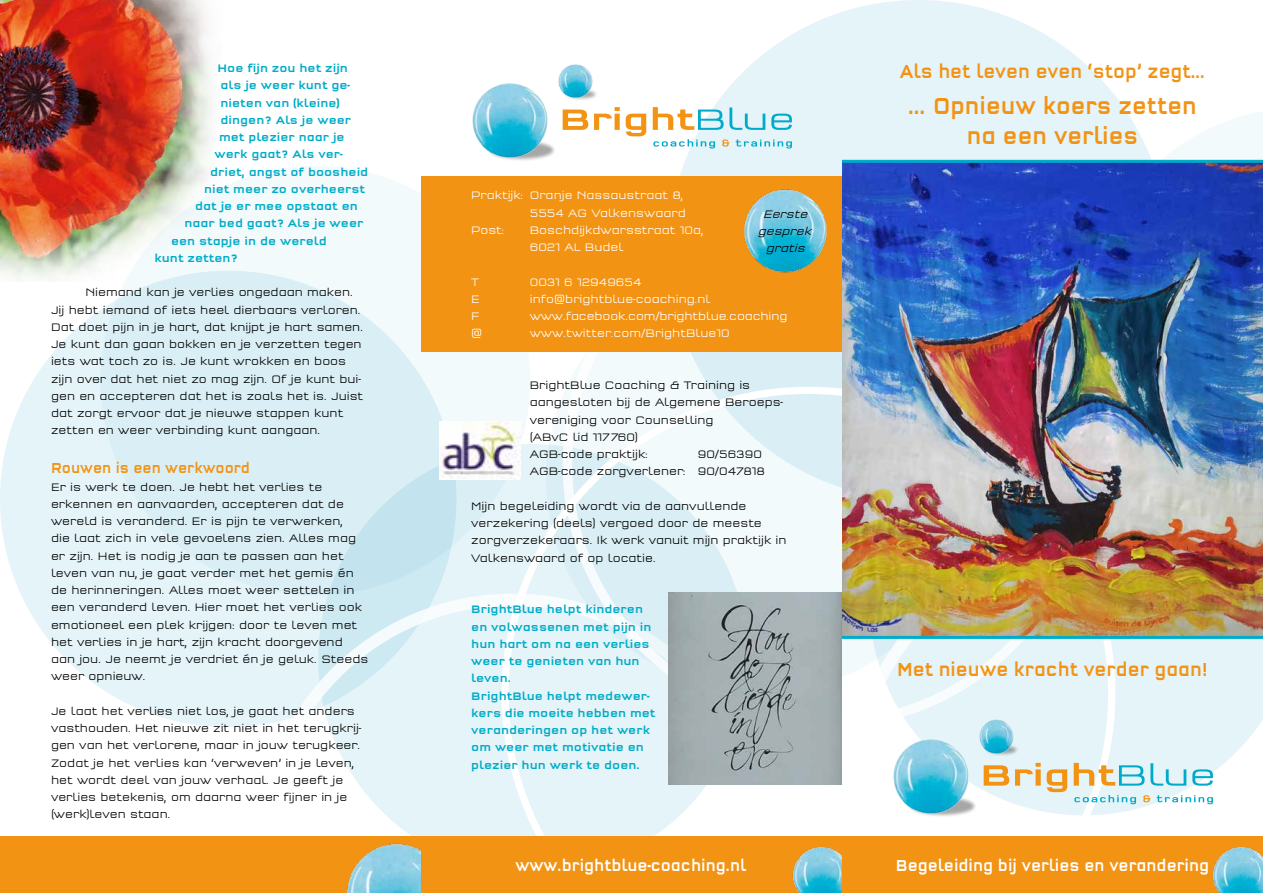
<style>
.page{position:relative;width:1263px;height:893px;background:#fff}
.page>*{position:absolute;margin:0;border:0;box-sizing:border-box;transform-origin:0 0}
.t1{font:500 24px/30px "Q Type Square";color:#f39313;text-align:center;scale:.85 1}
.t2{font:500 19.5px "Q Type Square";color:#f39313;scale:.85 1}
.t3{font:500 16.5px "Q Type Square";color:#fff;scale:.85 1}
.t4{font:500 15px "Q Type Square";color:#f39313;scale:.85 1}
.t5{font:300 11.25px/17.2px "Q Type Square";color:#000}
.t6{font:500 11.25px/17.2px "Q Type Square";color:#00acc9}
.t7{font:300 11.25px/17.2px "Q Type Square";color:#fff}
.t8{font:italic 300 11.25px/17.2px "Q Type Square";color:#000;text-align:center}
</style>
<div class="page">
<div style="left:101px;top:166px;width:429px;height:429px;background:#eef8fb;border-radius:50%"></div>
<div style="left:318px;top:444px;width:430px;height:429px;background:#e5f4f8;border-radius:50%"></div>
<svg style="left:0;top:271px;width:456px;height:456px;background:#dcf0f5"></svg>
<svg style="left:257px;top:594px;width:244px;height:243px"></svg>
<svg style="left:1124px;top:108px;width:139px;height:52px"></svg>
<div style="left:546px;top:264px;width:429px;height:429px;background:#eef8fb;border-radius:50%"></div>
<div style="left:669px;top:0;width:499px;height:500px;background:#e5f4f8;border-radius:50%"></div>
<svg style="left:501px;top:387px;width:347px;height:450px"></svg>
<svg style="left:848px;top:639px;width:415px;height:198px"></svg>
<img style="left:0;top:0;width:223px;height:282px">
<div style="left:421px;top:176px;width:421px;height:176px;background:#f39313"></div>
<img style="left:872px;top:758px;width:141px;height:79px">
<img style="left:884px;top:731px;width:93px;height:91px">
<img style="left:948px;top:707px;width:108px;height:85px">
<img style="left:976px;top:716px;width:42px;height:41px">
<svg style="left:984px;top:765px;width:25px;height:21px"></svg>
<svg style="left:1015px;top:763px;width:26px;height:23px"></svg>
<svg style="left:1047px;top:769px;width:20px;height:23px"></svg>
<svg style="left:1074px;top:763px;width:70px;height:23px;background:#cad2ba"></svg>
<svg style="left:1150px;top:763px;width:36px;height:23px"></svg>
<svg style="left:1192px;top:769px;width:21px;height:17px"></svg>
<svg style="left:1074px;top:795px;width:62px;height:9px"></svg>
<svg style="left:1143px;top:795px;width:7px;height:7px"></svg>
<svg style="left:1157px;top:795px;width:56px;height:9px"></svg>
<div style="left:0;top:837px;width:1263px;height:56px;background:#f39313"></div>
<img style="left:840px;top:160px;width:423px;height:479px">
<img style="left:472px;top:83px;width:83px;height:77px">
<img style="left:527px;top:83px;width:108px;height:54px">
<img style="left:555px;top:64px;width:42px;height:37px">
<svg style="left:563px;top:110px;width:25px;height:20px"></svg>
<svg style="left:594px;top:107px;width:26px;height:23px"></svg>
<svg style="left:626px;top:114px;width:20px;height:22px"></svg>
<svg style="left:653px;top:107px;width:112px;height:23px"></svg>
<svg style="left:771px;top:114px;width:21px;height:16px"></svg>
<svg style="left:653px;top:139px;width:62px;height:10px"></svg>
<svg style="left:722px;top:139px;width:7px;height:8px"></svg>
<svg style="left:736px;top:139px;width:56px;height:10px"></svg>
<img style="left:668px;top:592px;width:174px;height:193px">
<img style="left:439px;top:422px;width:82px;height:58px">
<img style="left:744px;top:189px;width:83px;height:84px">
<img style="left:347px;top:843px;width:74px;height:50px">
<img style="left:1212px;top:846px;width:51px;height:47px">
<img style="left:792px;top:846px;width:50px;height:47px">
<p class="t6" style="left:218px;top:60px;width:132px">Hoe fijn zou het zijn</p>
<p class="t6" style="left:221px;top:77px;width:131px">als je weer kunt ge-</p>
<p class="t6" style="left:221px;top:94px;width:121px">nieten van (kleine)</p>
<p class="t6" style="left:221px;top:112px;width:132px">dingen? Als je weer</p>
<p class="t6" style="left:219px;top:129px;width:127px">met plezier naar je</p>
<p class="t6" style="left:215px;top:146px;width:130px">werk gaat? Als ver-</p>
<p class="t6" style="left:210px;top:163px;width:160px">driet, angst of boosheid</p>
<p class="t6" style="left:204px;top:181px;width:163px">niet meer zo overheerst</p>
<p class="t6" style="left:195px;top:198px;width:164px">dat je er mee opstaat en</p>
<p class="t6" style="left:185px;top:215px;width:180px">naar bed gaat? Als je weer</p>
<p class="t6" style="left:171px;top:232px;width:157px">een stapje in de wereld</p>
<p class="t6" style="left:155px;top:250px;width:85px">kunt zetten?</p>
<p class="t5" style="left:51px;top:284px;width:314px;text-indent:35px">Niemand kan je verlies ongedaan maken.<br>Jij hebt iemand of iets heel dierbaars verloren.<br>Dat doet pijn in je hart, dat knijpt je hart samen.<br>Je kunt dan gaan bokken en je verzetten tegen iets wat toch zo is. Je kunt wrokken en boos zijn over dat het niet zo mag zijn. Of je kunt bui&shy;gen en accepteren dat het is zoals het is. Juist dat zorgt ervoor dat je nieuwe stappen kunt zetten en weer verbinding kunt aangaan.</p>
<h3 class="t4" style="left:51px;top:459px;width:236px">Rouwen is een werkwoord</h3>
<p class="t5" style="left:51px;top:478px;width:319px">Er is werk te doen. Je hebt het verlies te erkennen en aanvaarden, accepteren dat de wereld is veranderd. Er is pijn te verwerken,<br>die laat zich in vele gevoelens zien. Alles mag er zijn. Het is nodig je aan te passen aan het leven van nu, je gaat verder met het gemis én de herinneringen. Alles moet weer settelen in een veranderd leven. Hier moet het verlies ook emotioneel een plek krijgen: door te leven met het verlies in je hart, zijn kracht doorgevend aan jou. Je neemt je verdriet én je geluk. Steeds weer opnieuw.</p>
<p class="t5" style="left:51px;top:703px;width:312px">Je laat het verlies niet los, je gaat het anders vasthouden. Het nieuwe zit niet in het terugkrij&shy;gen van het verlorene, maar in jouw terugkeer.<br>Zodat je het verlies kan ‘verweven’ in je leven, het wordt deel van jouw verhaal. Je geeft je verlies betekenis, om daarna weer fijner in je (werk)leven staan.</p>
<p class="t7" style="left:471px;top:187px;width:214px">Praktijk: Oranje Nassaustraat 8,</p>
<p class="t7" style="left:530px;top:204px;width:158px">5554 AG Valkenswaard</p>
<p class="t7" style="left:471px;top:221px;width:35px">Post:</p>
<p class="t7" style="left:530px;top:221px;width:175px">Boschdijkdwarsstraat 10a,<br>6021 AL Budel</p>
<p class="t7" style="left:471px;top:273px;width:9px">T</p>
<p class="t7" style="left:530px;top:273px;width:113px">0031 6 12949654</p>
<p class="t7" style="left:471px;top:290px;width:10px">E</p>
<p class="t7" style="left:530px;top:290px;width:182px">info@brightblue-coaching.nl</p>
<p class="t7" style="left:471px;top:308px;width:10px">F</p>
<p class="t7" style="left:530px;top:308px;width:259px">www.facebook.com/brightblue.coaching</p>
<p class="t7" style="left:471px;top:325px;width:13px">@</p>
<p class="t7" style="left:530px;top:325px;width:201px">www.twitter.com/BrightBlue10</p>
<p class="t8" style="left:758px;top:206px;width:59px">Eerste gesprek gratis</p>
<p class="t5" style="left:530px;top:377px;width:255px">BrightBlue Coaching &amp; Training is aangesloten bij de Algemene Beroeps&shy;vereniging voor Counselling<br>(ABvC lid 117760)<br>AGB-code praktijk:</p>
<p class="t5" style="left:530px;top:446px;width:237px;text-align:right">90/56390<br>AGB-code zorgverlener: 90/047818</p>
<p class="t5" style="left:471px;top:497px;width:317px">Mijn begeleiding wordt via de aanvullende verzekering (deels) vergoed door de meeste zorgverzekeraars. Ik werk vanuit mijn praktijk in Valkenswaard of op locatie.</p>
<p class="t6" style="left:471px;top:601px;width:186px">BrightBlue helpt kinderen en volwassenen met pijn in hun hart om na een verlies weer te genieten van hun leven.<br>BrightBlue helpt medewer&shy;kers die moeite hebben met veranderingen op het werk om weer met motivatie en plezier hun werk te doen.</p>
<h3 class="t3" style="left:515px;top:855px;width:273px">www.brightblue-coaching.nl</h3>
<h2 class="t2" style="left:900px;top:60px;width:361px">Als het leven even ‘stop’ zegt…</h2>
<h1 class="t1" style="left:908px;top:91px;width:341px">… Opnieuw koers zetten na een verlies</h1>
<h2 class="t2" style="left:897px;top:658px;width:367px">Met nieuwe kracht verder gaan!</h2>
<h3 class="t3" style="left:896px;top:856px;width:370px">Begeleiding bij verlies en verandering</h3>
</div>
